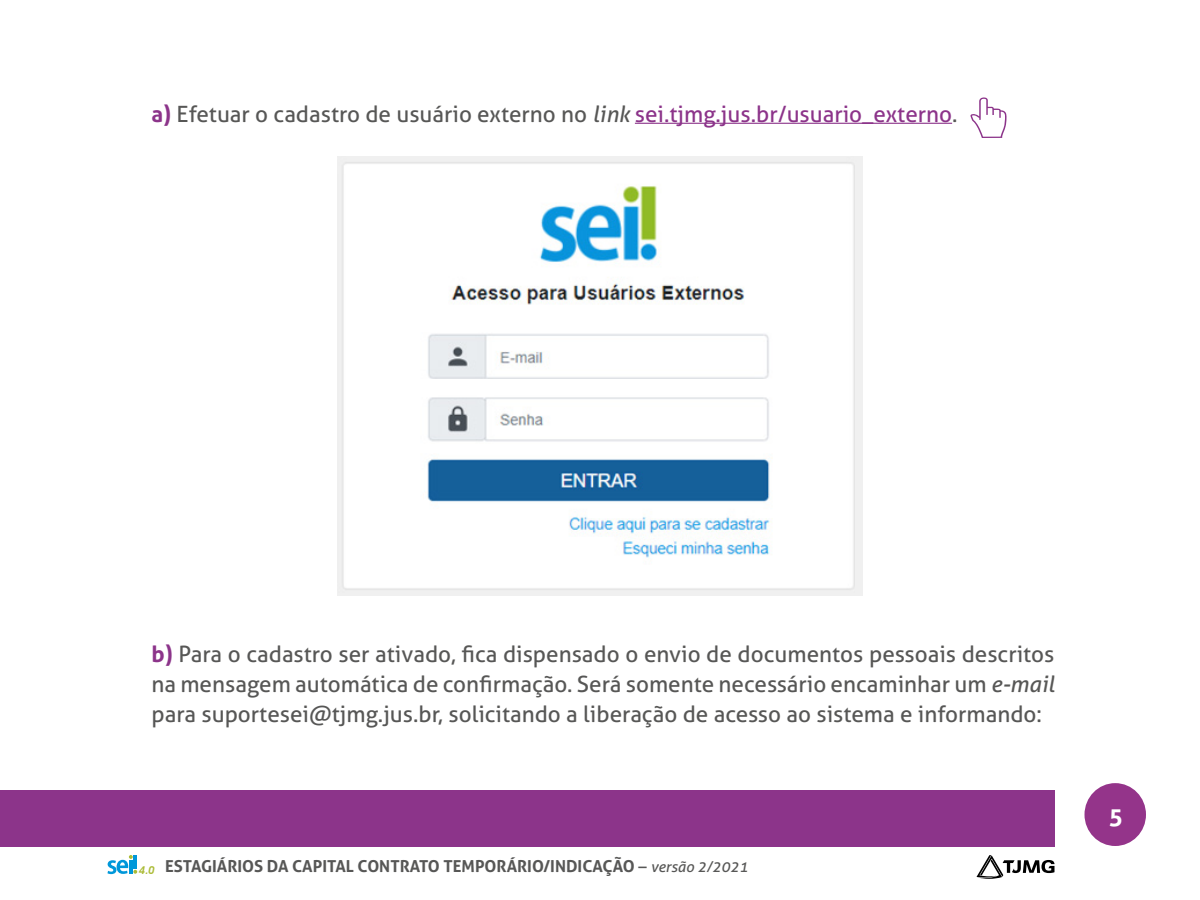
<style>
.page{position:relative;width:1200px;height:900px;background:#fff}
.page>*{position:absolute;margin:0;border:0;box-sizing:border-box;transform-origin:0 0}
.t1{font:700 24px "Aller";color:#fff}
.t2{font:22.5px/30px "Aller";color:#575756;text-align:justify}
.t3{font:700 16.5px "Aller";color:#575756}
.s1{font-weight:700;color:#8c348a}
.s2{font-style:italic}
.s3{color:#8c348a}
.s4{font-weight:400}
.s5{font-weight:400;font-style:italic;font-size:15px}
</style>
<div class="page">
<div style="left:1084px;top:783px;width:62px;height:63px;background:#94348a;border-radius:50%"></div>
<svg style="left:976px;top:855px;width:79px;height:24px"></svg>
<svg style="left:107px;top:855px;width:30px;height:19px"></svg>
<div style="left:0;top:790px;width:1054px;height:57px;background:#8c348a"></div>
<hr style="left:635px;top:123px;width:317px;height:1px;background:#8c348a">
<img style="left:337px;top:156px;width:526px;height:439px">
<svg style="left:970px;top:97px;width:37px;height:41px"></svg>
<p class="t2" style="left:152px;top:99px;width:808px"><span class="s1">a)</span> Efetuar o cadastro de usuário externo no <span class="s2">link</span> <span class="s3">sei.tjmg.jus.br/usuario_externo</span>.</p>
<p class="t2" style="left:152px;top:639px;width:905px"><span class="s1">b)</span> Para o cadastro ser ativado, fica dispensado o envio de documentos pessoais descritos na mensagem automática de confirmação. Será somente necessário encaminhar um <span class="s2">e-mail </span>para suportesei@tjmg.jus.br, solicitando a liberação de acesso ao sistema e informando:</p>
<p class="t3" style="left:139px;top:856px;width:611px"><sub>4.0</sub> ESTAGIÁRIOS DA CAPITAL CONTRATO TEMPORÁRIO/INDICAÇÃO <span class="s4">–</span> <span class="s5">versão 2/2021</span></p>
<p class="t1" style="left:1109px;top:801px;width:16px">5</p>
</div>
